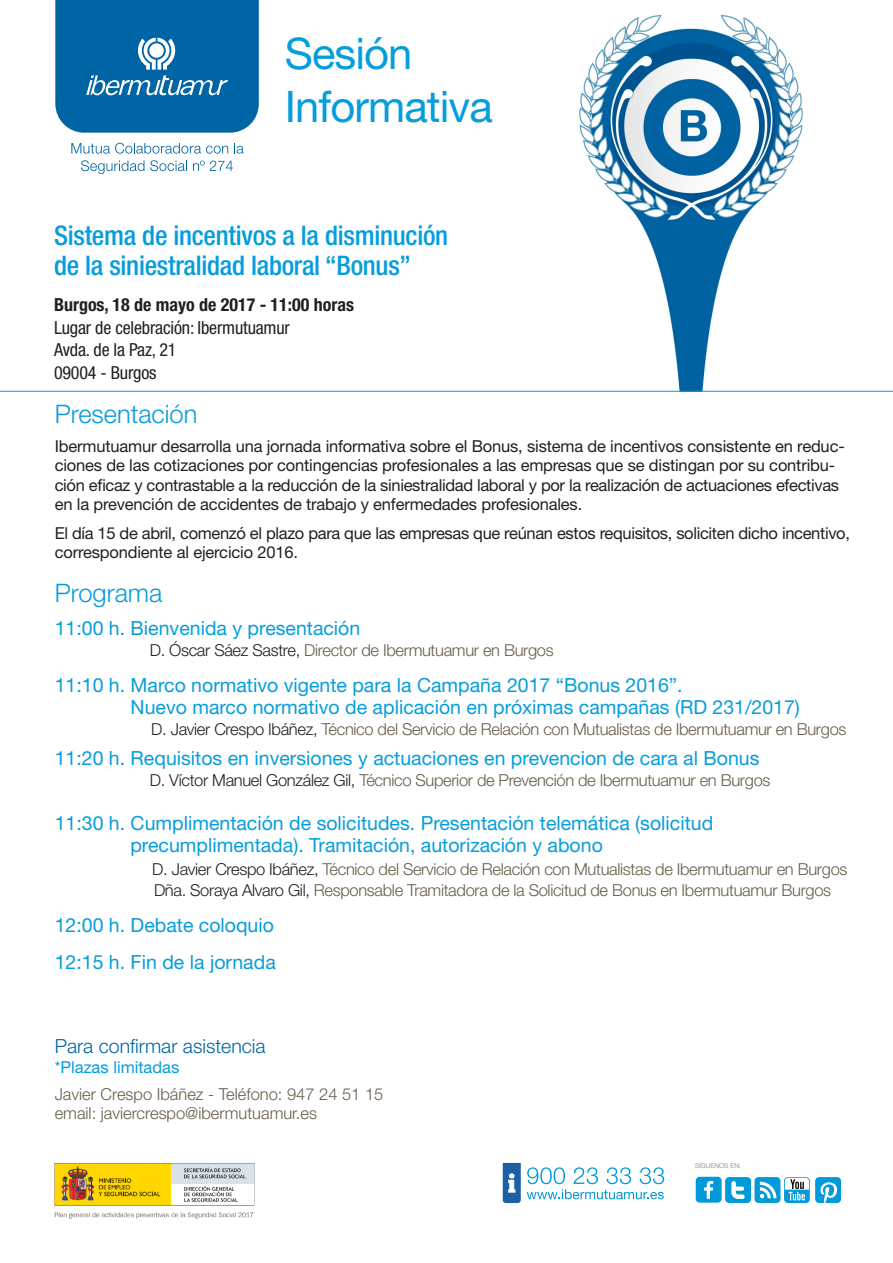
<style>
.page{position:relative;width:893px;height:1263px;background:#fff}
.page>*{position:absolute;margin:0;border:0;box-sizing:border-box;transform-origin:0 0}
.t1{font:43.5px "Helvetica Neue LT Std";letter-spacing:-.02em;color:#069ddc}
.t2{font:500 condensed 27px "Helvetica Neue LT Std";letter-spacing:-.01em;color:#069ddc}
.t3{font:300 25.5px "Helvetica Neue LT Std";color:#069ddc}
.t4{font:19.5px "Helvetica Neue LT Std";color:#069ddc}
.t5{font:300 19.5px "Helvetica Neue LT Std";color:#0065a4}
.t6{font:condensed 18px "Helvetica Neue LT Std";letter-spacing:-.01em;color:#231f20}
.t7{font:700 condensed 18px "Helvetica Neue LT Std";color:#231f20}
.t8{font:16.5px/19.5px "Helvetica Neue LT Std";letter-spacing:-.01em;color:#231f20}
.t9{font:300 16.5px "Helvetica Neue LT Std";letter-spacing:-.02em;color:#685d49}
.t10{font:300 16.5px "Helvetica Neue LT Std";color:#685d49}
.t11{font:16.5px "Helvetica Neue LT Std";color:#069ddc}
.t12{font:300 6.75px "Helvetica Neue LT Std";color:#887f6f}
.s1{color:#231f20}
</style>
<div class="page">
<svg style="left:55px;top:0;width:204px;height:133px;background:#1471ab"></svg>
<svg style="left:71px;top:143px;width:157px;height:11px"></svg>
<svg style="left:234px;top:143px;width:10px;height:11px"></svg>
<svg style="left:81px;top:160px;width:63px;height:14px"></svg>
<svg style="left:150px;top:160px;width:37px;height:11px"></svg>
<svg style="left:193px;top:161px;width:40px;height:10px"></svg>
<img style="left:567px;top:14px;width:243px;height:377px">
<svg style="left:503px;top:1163px;width:18px;height:40px"></svg>
<svg style="left:527px;top:1167px;width:137px;height:32px"></svg>
<div style="left:696px;top:1177px;width:26px;height:26px;background:#0099d9;border-radius:4px"></div>
<svg style="left:704px;top:1181px;width:9px;height:18px"></svg>
<div style="left:725px;top:1177px;width:26px;height:26px;background:#0099d9;border-radius:4px"></div>
<div style="left:754px;top:1177px;width:26px;height:26px;background:#0099d9;border-radius:4px"></div>
<svg style="left:760px;top:1181px;width:16px;height:17px"></svg>
<svg style="left:731px;top:1181px;width:14px;height:18px"></svg>
<svg style="left:784px;top:1177px;width:56px;height:26px"></svg>
<hr style="left:0;top:391px;width:893px;height:1px;background:#069ddc">
<img style="left:54px;top:1163px;width:201px;height:56px">
<p class="t1" style="left:285px;top:28px;width:129px">Sesión</p>
<p class="t1" style="left:285px;top:80px;width:210px">Informativa</p>
<p class="t2" style="left:54px;top:220px;width:396px">Sistema de incentivos a la disminución</p>
<p class="t2" style="left:54px;top:250px;width:359px">de la siniestralidad laboral “Bonus”</p>
<p class="t7" style="left:54px;top:294px;width:302px">Burgos, 18 de mayo de 2017 - 11:00 horas</p>
<p class="t6" style="left:54px;top:317px;width:237px">Lugar de celebración: Ibermutuamur</p>
<p class="t6" style="left:54px;top:340px;width:124px">Avda. de la Paz, 21</p>
<p class="t6" style="left:54px;top:362px;width:104px">09004 - Burgos</p>
<p class="t3" style="left:55px;top:398px;width:144px">Presentación</p>
<p class="t8" style="left:55px;top:436px;width:791px">Ibermutuamur desarrolla una jornada informativa sobre el Bonus, sistema de incentivos consistente en reduc&shy;ciones de las cotizaciones por contingencias profesionales a las empresas que se distingan por su contribu&shy;ción eficaz y contrastable a la reducción de la siniestralidad laboral y por la realización de actuaciones efectivas en la prevención de accidentes de trabajo y enfermedades profesionales.</p>
<p class="t8" style="left:55px;top:523px;width:797px">El día 15 de abril, comenzó el plazo para que las empresas que reúnan estos requisitos, soliciten dicho incentivo, correspondiente al ejercicio 2016.</p>
<p class="t3" style="left:55px;top:577px;width:109px">Programa</p>
<p class="t4" style="left:55px;top:616px;width:307px">11:00 h. Bienvenida y presentación</p>
<p class="t9" style="left:150px;top:640px;width:405px"><span class="s1">D. Óscar Sáez Sastre,</span> Director de Ibermutuamur en Burgos</p>
<p class="t4" style="left:55px;top:673px;width:629px">11:10 h. Marco normativo vigente para la Campaña 2017 “Bonus 2016”.</p>
<p class="t4" style="left:131px;top:695px;width:671px">Nuevo marco normativo de aplicación en próximas campañas (RD 231/2017)</p>
<p class="t9" style="left:151px;top:719px;width:697px"><span class="s1">D. Javier Crespo Ibáñez,</span> Técnico del Servicio de Relación con Mutualistas de Ibermutuamur en Burgos</p>
<p class="t4" style="left:55px;top:746px;width:706px">11:20 h. Requisitos en inversiones y actuaciones en prevencion de cara al Bonus</p>
<p class="t9" style="left:150px;top:770px;width:622px"><span class="s1">D. Víctor Manuel González Gil,</span> Técnico Superior de Prevención de Ibermutuamur en Burgos</p>
<p class="t4" style="left:55px;top:811px;width:660px">11:30 h. Cumplimentación de solicitudes. Presentación telemática (solicitud</p>
<p class="t4" style="left:130px;top:833px;width:474px">precumplimentada). Tramitación, autorización y abono</p>
<p class="t9" style="left:152px;top:859px;width:697px"><span class="s1">D. Javier Crespo Ibáñez,</span> Técnico del Servicio de Relación con Mutualistas de Ibermutuamur en Burgos</p>
<p class="t9" style="left:154px;top:880px;width:679px"><span class="s1">Dña. Soraya Alvaro Gil,</span> Responsable Tramitadora de la Solicitud de Bonus en Ibermutuamur Burgos</p>
<p class="t4" style="left:55px;top:913px;width:221px">12:00 h. Debate coloquio</p>
<p class="t4" style="left:55px;top:950px;width:223px">12:15 h. Fin de la jornada</p>
<p class="t5" style="left:55px;top:1034px;width:212px">Para confirmar asistencia</p>
<p class="t11" style="left:55px;top:1057px;width:126px">*Plazas limitadas</p>
<p class="t10" style="left:55px;top:1084px;width:330px">Javier Crespo Ibáñez - Teléfono: 947 24 51 15</p>
<p class="t10" style="left:55px;top:1103px;width:264px">email: javiercrespo@ibermutuamur.es</p>
<p class="t12" style="left:695px;top:1162px;width:47px">SÍGUENOS EN:</p>
</div>
